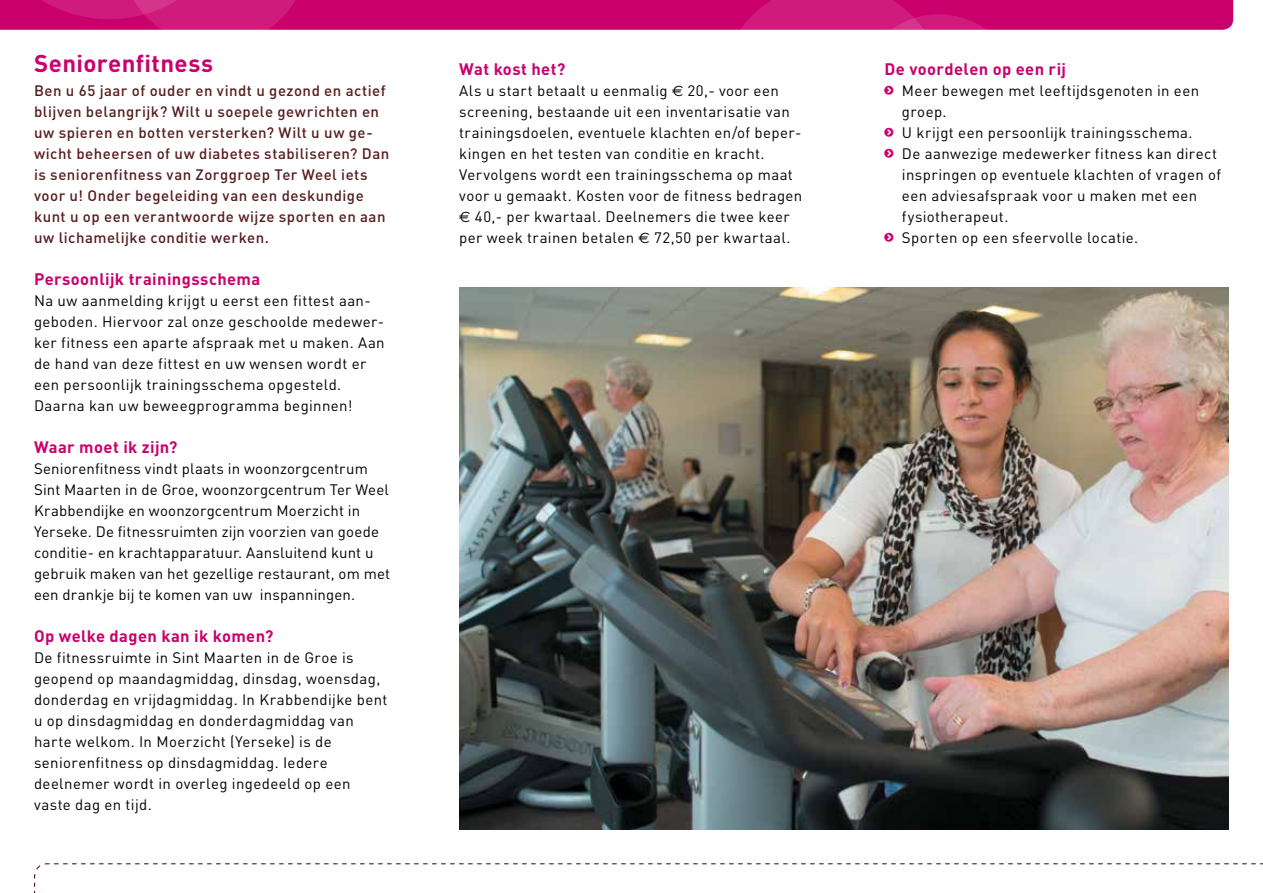
<style>
.page{position:relative;width:1263px;height:893px;background:#fff}
.page>*{position:absolute;margin:0;border:0;box-sizing:border-box;transform-origin:0 0}
.t1{font:700 24px "DIN";letter-spacing:.015em;color:#ca006c}
.t2{font:700 16.5px "DIN";letter-spacing:.025em;color:#ca006c}
.t3{font:15px/21px "DIN";letter-spacing:.025em;color:#000}
.t4{font:500 15px/21px "DIN";letter-spacing:.03em;color:#571d1f}
.s1{font-family:"Euro Sans Std"}
</style>
<div class="page">
<svg style="left:34px;top:863px;width:1229px;height:30px"></svg>
<img style="left:459px;top:287px;width:770px;height:542px">
<svg style="left:0;top:0;width:1233px;height:30px;background:#cb0a72"></svg>
<h1 class="t1" style="left:34px;top:48px;width:181px">Seniorenfitness</h1>
<p class="t4" style="left:34px;top:80px;width:357px">Ben u 65 jaar of ouder en vindt u gezond en actief blijven belangrijk? Wilt u soepele gewrichten en uw spieren en botten versterken? Wilt u uw ge&shy;wicht beheersen of uw diabetes stabiliseren? Dan is seniorenfitness van Zorggroep Ter Weel iets voor u! Onder begeleiding van een deskundige kunt u op een verantwoorde wijze sporten en aan uw lichamelijke conditie werken.</p>
<p class="t2" style="left:34px;top:268px;width:228px">Persoonlijk trainingsschema</p>
<p class="t3" style="left:34px;top:290px;width:352px">Na uw aanmelding krijgt u eerst een fittest aan&shy;geboden. Hiervoor zal onze geschoolde medewer&shy;ker fitness een aparte afspraak met u maken. Aan de hand van deze fittest en uw wensen wordt er een persoonlijk trainingsschema opgesteld.<br>Daarna kan uw beweegprogramma beginnen!</p>
<p class="t2" style="left:34px;top:436px;width:145px">Waar moet ik zijn?</p>
<p class="t3" style="left:34px;top:458px;width:358px">Seniorenfitness vindt plaats in woonzorgcentrum Sint Maarten in de Groe, woonzorgcentrum Ter Weel Krabbendijke en woonzorgcentrum Moerzicht in Yerseke. De fitnessruimten zijn voorzien van goede conditie- en krachtapparatuur. Aansluitend kunt u gebruik maken van het gezellige restaurant, om met een drankje bij te komen van uw inspanningen.</p>
<p class="t2" style="left:34px;top:625px;width:241px">Op welke dagen kan ik komen?</p>
<p class="t3" style="left:34px;top:647px;width:355px">De fitnessruimte in Sint Maarten in de Groe is geopend op maandagmiddag, dinsdag, woensdag, donderdag en vrijdagmiddag. In Krabbendijke bent u op dinsdagmiddag en donderdagmiddag van harte welkom. In Moerzicht (Yerseke) is de seniorenfitness op dinsdagmiddag. Iedere deelnemer wordt in overleg ingedeeld op een vaste dag en tijd.</p>
<p class="t2" style="left:459px;top:58px;width:108px">Wat kost het?</p>
<p class="t3" style="left:459px;top:80px;width:345px">Als u start betaalt u eenmalig <span class="s1">€</span> 20,- voor een screening, bestaande uit een inventarisatie van trainingsdoelen, eventuele klachten en/of beper&shy;kingen en het testen van conditie en kracht.<br>Vervolgens wordt een trainingsschema op maat voor u gemaakt. Kosten voor de fitness bedragen <span class="s1">€</span> 40,- per kwartaal. Deelnemers die twee keer per week trainen betalen <span class="s1">€</span> 72,50 per kwartaal.</p>
<p class="t2" style="left:884px;top:58px;width:183px">De voordelen op een rij</p>
<p class="t3" style="left:902px;top:80px;width:321px">Meer bewegen met leeftijdsgenoten in een groep.<br>U krijgt een persoonlijk trainingsschema.<br>De aanwezige medewerker fitness kan direct inspringen op eventuele klachten of vragen of een adviesafspraak voor u maken met een fysiotherapeut.<br>Sporten op een sfeervolle locatie.</p>
</div>
